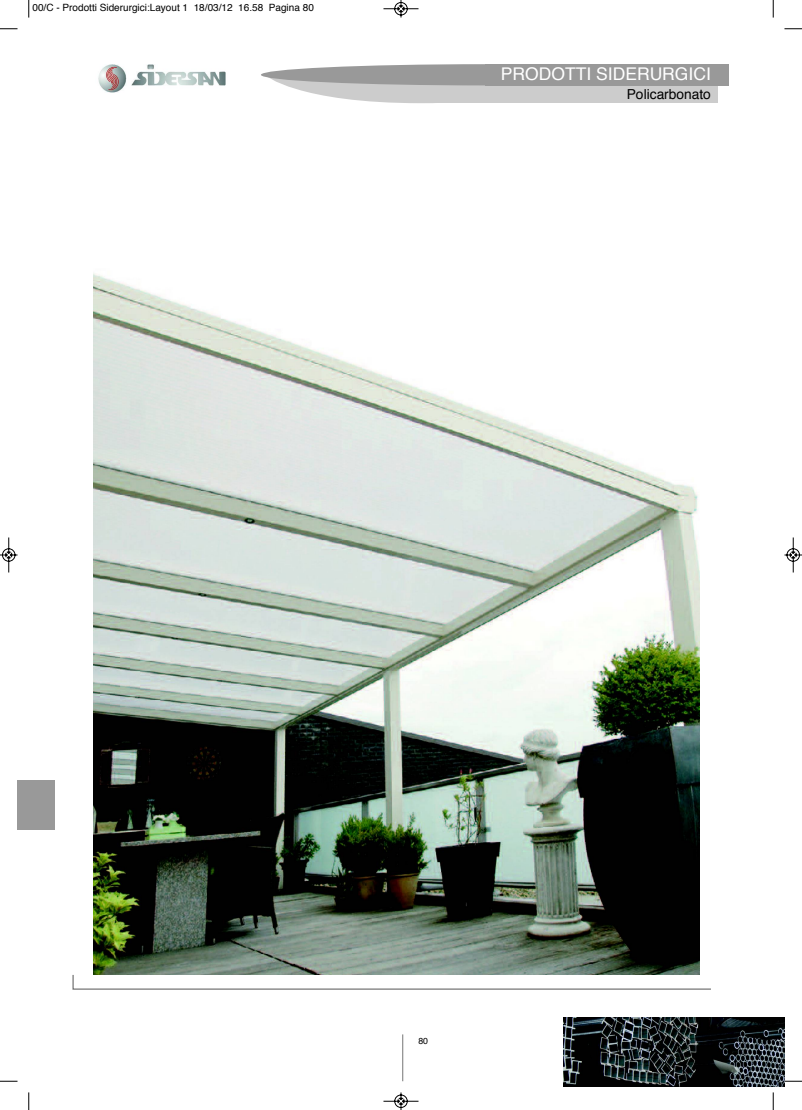
<style>
.page{position:relative;width:802px;height:1110px;background:#fff}
.page>*{position:absolute;margin:0;border:0;box-sizing:border-box;transform-origin:0 0}
.t1{font:17.5px "Helvetica";color:#fff}
.t2{font:13.75px "Helvetica";color:#000}
.t3{font:10px "Helvetica";color:#000}
.t4{font:8.75px "Helvetica";color:#000}
</style>
<div class="page">
<svg style="left:267px;top:77px;width:146px;height:26px"></svg>
<div style="left:413px;top:81px;width:305px;height:22px;background:#ccc"></div>
<div style="left:261px;top:64px;width:450px;height:21px;background:#999;border-radius:50%"></div>
<img style="left:98px;top:64px;width:128px;height:29px">
<div style="left:485px;top:64px;width:244px;height:21px;background:#999"></div>
<hr style="left:402px;top:1034px;width:1px;height:47px;background:#767676">
<svg style="left:72px;top:975px;width:639px;height:15px"></svg>
<img style="left:563px;top:1017px;width:221px;height:70px">
<div style="left:18px;top:780px;width:37px;height:50px;background:#999"></div>
<img style="left:93px;top:273px;width:606px;height:701px">
<svg style="left:28px;top:0;width:2px;height:18px"></svg>
<svg style="left:0;top:28px;width:18px;height:2px"></svg>
<svg style="left:773px;top:0;width:1px;height:18px"></svg>
<svg style="left:784px;top:28px;width:18px;height:2px"></svg>
<svg style="left:28px;top:1092px;width:2px;height:18px"></svg>
<svg style="left:0;top:1081px;width:18px;height:1px"></svg>
<svg style="left:773px;top:1092px;width:1px;height:18px"></svg>
<svg style="left:784px;top:1081px;width:18px;height:1px"></svg>
<svg style="left:383px;top:0;width:36px;height:18px"></svg>
<svg style="left:383px;top:1092px;width:36px;height:18px"></svg>
<svg style="left:0;top:537px;width:18px;height:36px"></svg>
<svg style="left:784px;top:537px;width:18px;height:36px"></svg>
<p class="t3" style="left:32px;top:4px;width:283px">00/C - Prodotti Siderurgici:Layout 1 18/03/12 16.58 Pagina 80</p>
<h1 class="t1" style="left:501px;top:66px;width:211px">PRODOTTI SIDERURGICI</h1>
<h2 class="t2" style="left:627px;top:88px;width:86px">Policarbonato</h2>
<p class="t4" style="left:418px;top:1037px;width:11px">80</p>
</div>
